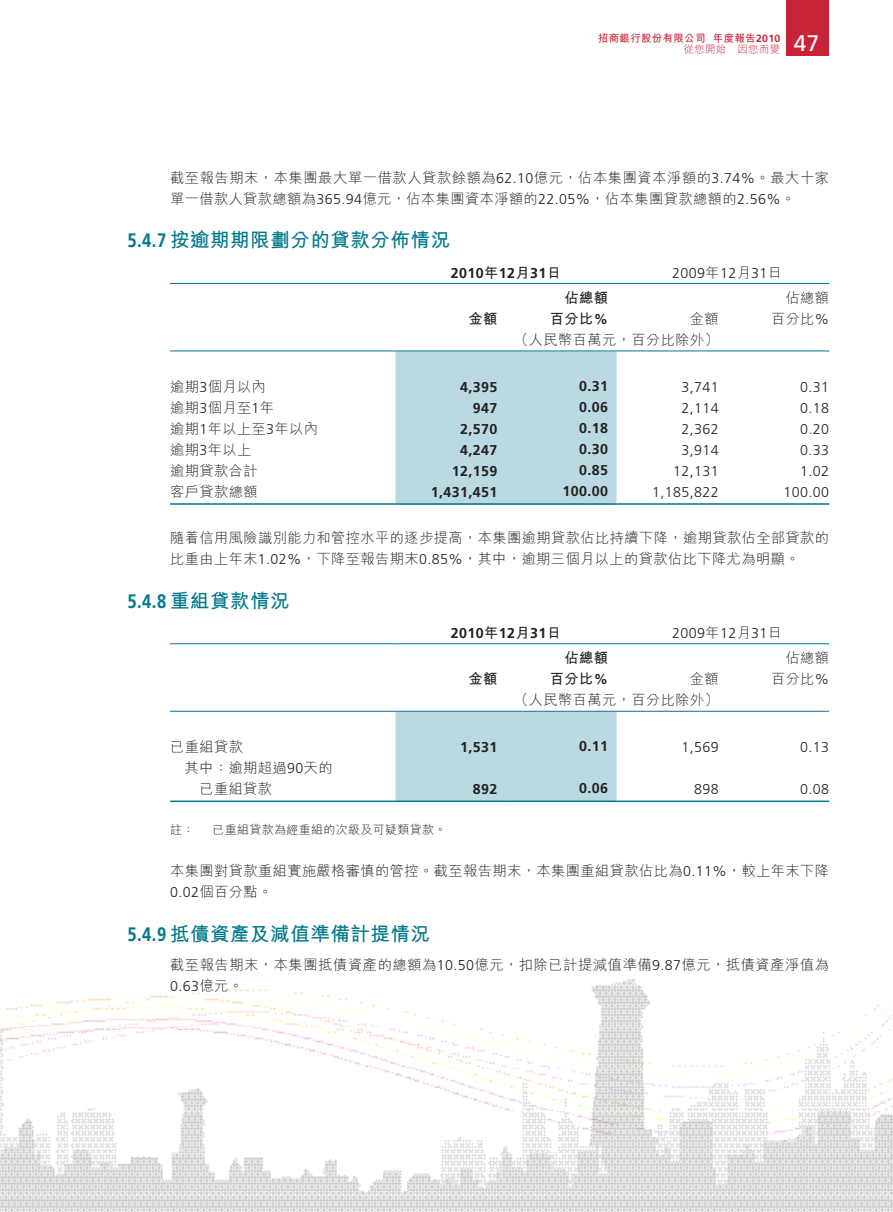
<style>
.page{position:relative;width:893px;height:1212px;background:#fff}
.page>*{position:absolute;margin:0;border:0;box-sizing:border-box;transform-origin:0 0}
.t1{font:19.5px "M Hei HK Bold E Ten B5 H";letter-spacing:.03em;color:#00788b}
.t2{font:14.25px/21px "M Hei HK Light E Ten B5 H";letter-spacing:.03em;color:#231f20}
.t3{font:300 14.25px "Frutiger LT Std";letter-spacing:.03em;color:#231f20}
.t4{font:700 14.25px "Frutiger LT Std";letter-spacing:.03em;color:#231f20}
.t5{font:14.25px/21px "M Hei HK Bold E Ten B5 H";letter-spacing:.03em;color:#231f20;text-align:right}
.t6{font:12px "M Hei HK Light E Ten B5 H";letter-spacing:.03em;color:#231f20}
.t7{font:10.5px "M Hei HK Bold E Ten B5 H";letter-spacing:.03em;color:#c82439}
.t8{font:10.5px "M Hei HK Light E Ten B5 H";letter-spacing:.03em;color:#c82439}
.s1{font-family:"Frutiger LT Std";font-weight:700}
.s2{font-family:"Frutiger LT Std";font-weight:300}
.s3{font-family:"M Hei HK Bold E Ten B5 H";font-weight:400}
.s4{font-family:"M Hei HK Light E Ten B5 H";font-weight:400}
</style>
<div class="page">
<div style="left:787px;top:0;width:42px;height:56px;background:#c82439"></div>
<img style="left:0;top:979px;width:893px;height:233px">
<div style="left:395px;top:352px;width:222px;height:151px;background:#bad9e2"></div>
<hr style="left:170px;top:283px;width:225px;height:1px;background:#00788b">
<hr style="left:395px;top:283px;width:434px;height:1px;background:#00788b">
<hr style="left:170px;top:351px;width:225px;height:1px;background:#00788b">
<hr style="left:395px;top:351px;width:434px;height:1px;background:#00788b">
<hr style="left:170px;top:503px;width:225px;height:2px;background:#00788b">
<hr style="left:395px;top:503px;width:111px;height:2px;background:#00788b">
<hr style="left:506px;top:503px;width:111px;height:2px;background:#00788b">
<hr style="left:617px;top:503px;width:110px;height:2px;background:#00788b">
<hr style="left:727px;top:503px;width:102px;height:2px;background:#00788b">
<div style="left:395px;top:712px;width:222px;height:88px;background:#bad9e2"></div>
<hr style="left:170px;top:643px;width:225px;height:1px;background:#00788b">
<hr style="left:395px;top:643px;width:434px;height:1px;background:#00788b">
<hr style="left:170px;top:711px;width:225px;height:1px;background:#00788b">
<hr style="left:395px;top:711px;width:434px;height:1px;background:#00788b">
<hr style="left:170px;top:800px;width:225px;height:2px;background:#00788b">
<hr style="left:395px;top:800px;width:111px;height:2px;background:#00788b">
<hr style="left:506px;top:800px;width:111px;height:2px;background:#00788b">
<hr style="left:617px;top:800px;width:110px;height:2px;background:#00788b">
<hr style="left:727px;top:800px;width:102px;height:2px;background:#00788b">
<p class="t7" style="left:598px;top:34px;width:184px">招商銀行股份有限公司 年度報告<span class="s1">2010</span></p>
<p class="t8" style="left:683px;top:45px;width:138px">從您開始　因您而變 <sup>47</sup></p>
<p class="t2" style="left:170px;top:169px;width:661px">截至報告期末，本集團最大單一借款人貸款餘額為<span class="s2">62.10</span>億元，佔本集團資本淨額的<span class="s2">3.74%</span>。最大十家單一借款人貸款總額為<span class="s2">365.94</span>億元，佔本集團資本淨額的<span class="s2">22.05%</span>，佔本集團貸款總額的<span class="s2">2.56%</span>。</p>
<h1 class="t1" style="left:128px;top:233px;width:324px"><span class="s1">5.4.7</span> 按逾期期限劃分的貸款分佈情況</h1>
<p class="t4" style="left:451px;top:264px;width:112px">2010<span class="s3">年</span>12<span class="s3">月</span>31<span class="s3">日</span></p>
<p class="t3" style="left:672px;top:264px;width:112px">2009<span class="s4">年</span>12<span class="s4">月</span>31<span class="s4">日</span></p>
<p class="t5" style="left:469px;top:310px;width:30px">金額</p>
<p class="t5" style="left:550px;top:289px;width:60px">佔總額百分比<span class="s1">%</span></p>
<p class="t2" style="left:771px;top:289px;width:60px;text-align:right">佔總額百分比<span class="s2">%</span></p>
<p class="t2" style="left:690px;top:310px;width:30px">金額</p>
<p class="t2" style="left:514px;top:331px;width:206px">（人民幣百萬元，百分比除外）</p>
<p class="t2" style="left:170px;top:378px;width:97px">逾期<span class="s2">3</span>個月以內</p>
<p class="t4" style="left:460px;top:378px;width:39px">4,395</p>
<p class="t4" style="left:579px;top:377px;width:30px">0.31</p>
<p class="t3" style="left:681px;top:378px;width:39px">3,741</p>
<p class="t3" style="left:800px;top:378px;width:30px">0.31</p>
<p class="t2" style="left:170px;top:399px;width:106px">逾期<span class="s2">3</span>個月至<span class="s2">1</span>年</p>
<p class="t4" style="left:473px;top:399px;width:26px">947</p>
<p class="t4" style="left:579px;top:398px;width:30px">0.06</p>
<p class="t3" style="left:681px;top:399px;width:39px">2,114</p>
<p class="t3" style="left:800px;top:399px;width:30px">0.18</p>
<p class="t2" style="left:170px;top:420px;width:150px">逾期<span class="s2">1</span>年以上至<span class="s2">3</span>年以內</p>
<p class="t4" style="left:460px;top:420px;width:39px">2,570</p>
<p class="t4" style="left:579px;top:419px;width:30px">0.18</p>
<p class="t3" style="left:681px;top:420px;width:39px">2,362</p>
<p class="t3" style="left:800px;top:420px;width:30px">0.20</p>
<p class="t2" style="left:170px;top:441px;width:83px">逾期<span class="s2">3</span>年以上</p>
<p class="t4" style="left:460px;top:441px;width:39px">4,247</p>
<p class="t4" style="left:579px;top:440px;width:30px">0.30</p>
<p class="t3" style="left:681px;top:441px;width:39px">3,914</p>
<p class="t3" style="left:800px;top:441px;width:30px">0.33</p>
<p class="t2" style="left:170px;top:462px;width:89px">逾期貸款合計</p>
<p class="t4" style="left:452px;top:462px;width:47px">12,159</p>
<p class="t4" style="left:579px;top:461px;width:30px">0.85</p>
<p class="t3" style="left:673px;top:462px;width:47px">12,131</p>
<p class="t3" style="left:800px;top:462px;width:30px">1.02</p>
<p class="t2" style="left:170px;top:483px;width:89px">客戶貸款總額</p>
<p class="t4" style="left:431px;top:483px;width:68px">1,431,451</p>
<p class="t4" style="left:562px;top:482px;width:47px">100.00</p>
<p class="t3" style="left:652px;top:483px;width:68px">1,185,822</p>
<p class="t3" style="left:784px;top:483px;width:47px">100.00</p>
<p class="t2" style="left:170px;top:529px;width:661px">隨着信用風險識別能力和管控水平的逐步提高，本集團逾期貸款佔比持續下降，逾期貸款佔全部貸款的比重由上年末<span class="s2">1.02%</span>，下降至報告期末<span class="s2">0.85%</span>，其中，逾期三個月以上的貸款佔比下降尤為明顯。</p>
<h1 class="t1" style="left:128px;top:593px;width:164px"><span class="s1">5.4.8</span> 重組貸款情況</h1>
<p class="t4" style="left:451px;top:624px;width:112px">2010<span class="s3">年</span>12<span class="s3">月</span>31<span class="s3">日</span></p>
<p class="t3" style="left:672px;top:624px;width:112px">2009<span class="s4">年</span>12<span class="s4">月</span>31<span class="s4">日</span></p>
<p class="t5" style="left:469px;top:670px;width:30px">金額</p>
<p class="t5" style="left:550px;top:649px;width:60px">佔總額百分比<span class="s1">%</span></p>
<p class="t2" style="left:771px;top:649px;width:60px;text-align:right">佔總額百分比<span class="s2">%</span></p>
<p class="t2" style="left:690px;top:670px;width:30px">金額</p>
<p class="t2" style="left:514px;top:691px;width:206px">（人民幣百萬元，百分比除外）</p>
<p class="t2" style="left:170px;top:738px;width:74px">已重組貸款</p>
<p class="t4" style="left:460px;top:738px;width:39px">1,531</p>
<p class="t4" style="left:579px;top:738px;width:30px">0.11</p>
<p class="t3" style="left:681px;top:738px;width:39px">1,569</p>
<p class="t3" style="left:800px;top:738px;width:30px">0.13</p>
<p class="t2" style="left:199px;top:759px;width:135px;text-indent:-15px">其中：逾期超過<span class="s2">90</span>天的已重組貸款</p>
<p class="t4" style="left:473px;top:780px;width:26px">892</p>
<p class="t4" style="left:579px;top:780px;width:30px">0.06</p>
<p class="t3" style="left:694px;top:780px;width:26px">898</p>
<p class="t3" style="left:800px;top:780px;width:30px">0.08</p>
<p class="t6" style="left:170px;top:825px;width:26px">註：</p>
<p class="t6" style="left:213px;top:825px;width:236px">已重組貸款為經重組的次級及可疑類貸款。</p>
<p class="t2" style="left:170px;top:862px;width:661px">本集團對貸款重組實施嚴格審慎的管控。截至報告期末，本集團重組貸款佔比為<span class="s2">0.11%</span>，較上年末下降<br><span class="s2">0.02</span>個百分點。</p>
<h1 class="t1" style="left:128px;top:926px;width:304px"><span class="s1">5.4.9</span> 抵債資產及減值準備計提情況</h1>
<p class="t2" style="left:170px;top:956px;width:661px">截至報告期末，本集團抵債資產的總額為<span class="s2">10.50</span>億元，扣除已計提減值準備<span class="s2">9.87</span>億元，抵債資產淨值為</p>
<p class="t3" style="left:170px;top:978px;width:74px">0.63<span class="s4">億元。</span></p>
</div>
